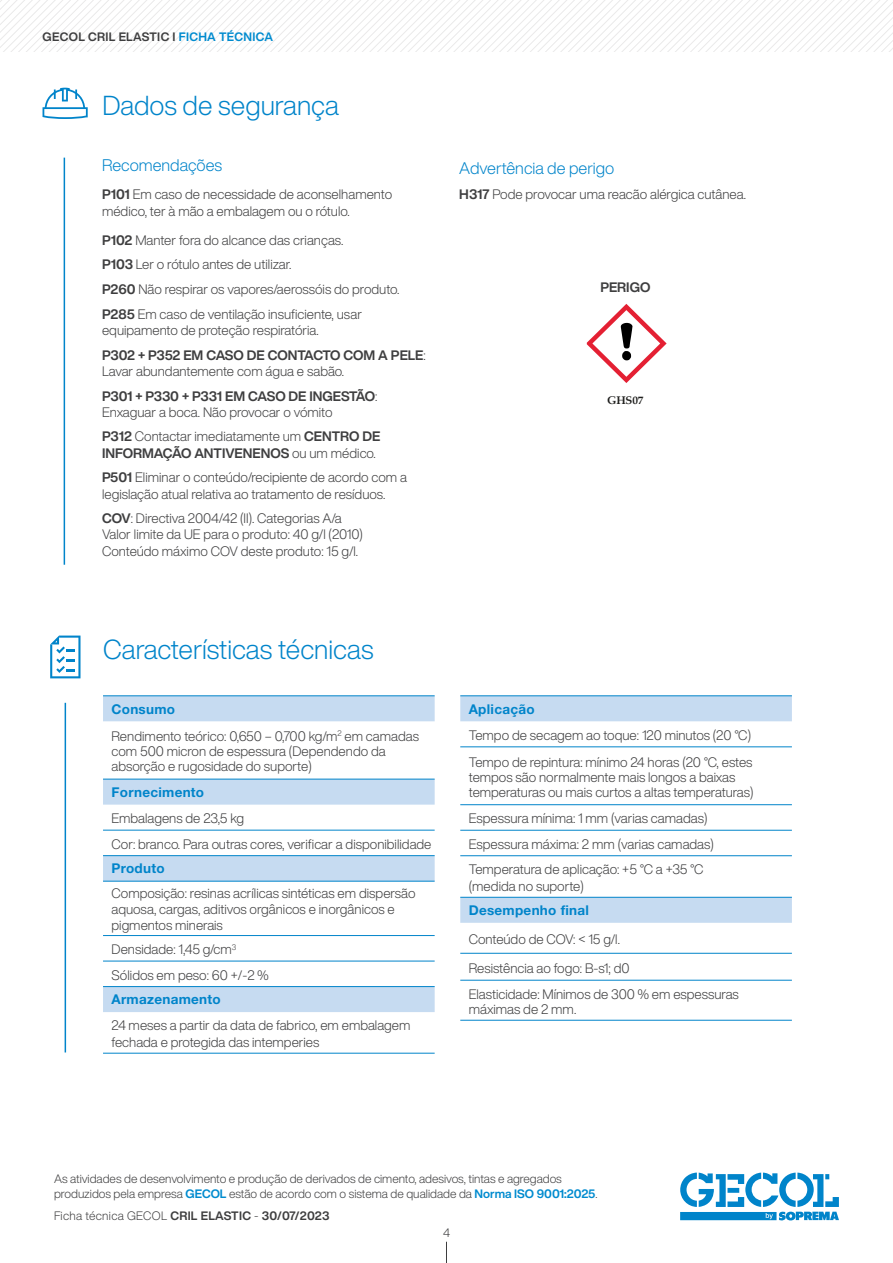
<style>
.page{position:relative;width:893px;height:1263px;background:#fff}
.page>*{position:absolute;margin:0;border:0;box-sizing:border-box;transform-origin:0 0}
.t1{font:300 27px "Helvetica Now Display";color:#0084ca}
.t2{font:300 16.5px "Helvetica Now Display";color:#0084ca}
.HELVETICA_TEXTO{font:300 13.5px/16.2px "Helvetica Now Display";color:#3e3e3f}
.HELVETICA_TEXTO-2{font:700 13.5px "Helvetica Neue LT Std";letter-spacing:.02em;color:#0084ca}
.HELVETICA_TEXTO-3{font:700 13.5px "Helvetica Now Display";color:#3e3e3f}
.t3{font:300 12px/15px "Helvetica Now Display";color:#3e3e3f}
.t4{font:700 12px "Helvetica Now Display";letter-spacing:.025em;color:#3e3e3f}
.t5{font:700 11.1px "Palatino Linotype";letter-spacing:-.015em;color:#1d1d1b}
.s1{color:#008bcf}
.s2{font-weight:700}
.s3{font-weight:700;color:#008bcf}
.s4{font-weight:300}
</style>
<div class="page">
<svg style="left:446px;top:1242px;width:1px;height:21px"></svg>
<svg style="left:680px;top:1172px;width:159px;height:48px"></svg>
<svg style="left:0;top:0;width:893px;height:51px"></svg>
<hr style="left:64px;top:158px;width:1px;height:407px;background:#0084ca">
<svg style="left:43px;top:88px;width:45px;height:31px"></svg>
<svg style="left:587px;top:304px;width:80px;height:79px"></svg>
<svg style="left:103px;top:696px;width:332px;height:316px"></svg>
<hr style="left:103px;top:695px;width:332px;height:1px;background:#0084ca">
<hr style="left:103px;top:830px;width:332px;height:1px;background:#0084ca">
<hr style="left:103px;top:855px;width:332px;height:1px;background:#0084ca">
<hr style="left:103px;top:881px;width:332px;height:1px;background:#0084ca">
<hr style="left:103px;top:935px;width:332px;height:1px;background:#0084ca">
<hr style="left:103px;top:961px;width:332px;height:1px;background:#0084ca">
<hr style="left:103px;top:986px;width:332px;height:1px;background:#0084ca">
<hr style="left:103px;top:1053px;width:332px;height:1px;background:#0084ca">
<hr style="left:103px;top:779px;width:332px;height:1px;background:#0084ca">
<svg style="left:460px;top:696px;width:332px;height:52px;fill:#c6dbf1"></svg>
<svg style="left:460px;top:805px;width:332px;height:215px"></svg>
<hr style="left:460px;top:695px;width:332px;height:1px;background:#0084ca">
<hr style="left:460px;top:746px;width:332px;height:1px;background:#0084ca">
<hr style="left:460px;top:804px;width:332px;height:1px;background:#0084ca">
<hr style="left:460px;top:830px;width:332px;height:1px;background:#0084ca">
<hr style="left:460px;top:855px;width:332px;height:1px;background:#0084ca">
<hr style="left:460px;top:897px;width:332px;height:1px;background:#0084ca">
<hr style="left:460px;top:953px;width:332px;height:1px;background:#0084ca">
<hr style="left:460px;top:980px;width:332px;height:1px;background:#0084ca">
<hr style="left:460px;top:1020px;width:332px;height:1px;background:#0084ca">
<hr style="left:65px;top:703px;width:1px;height:349px;background:#0084ca">
<svg style="left:50px;top:635px;width:31px;height:43px"></svg>
<p class="t4" style="left:43px;top:28px;width:232px">GECOL CRIL ELASTIC I <span class="s1">FICHA TÉCNICA</span></p>
<p class="t1" style="left:102px;top:87px;width:238px">Dados de segurança</p>
<p class="t2" style="left:102px;top:153px;width:122px">Recomendações</p>
<p class="HELVETICA_TEXTO" style="left:102px;top:186px;width:292px"><span class="s2">P101</span> Em caso de necessidade de aconselhamento médico, ter à mão a embalagem ou o rótulo.</p>
<p class="HELVETICA_TEXTO" style="left:102px;top:232px;width:243px"><span class="s2">P102</span> Manter fora do alcance das crianças.</p>
<p class="HELVETICA_TEXTO" style="left:102px;top:256px;width:191px"><span class="s2">P103</span> Ler o rótulo antes de utilizar.</p>
<p class="HELVETICA_TEXTO" style="left:102px;top:281px;width:299px"><span class="s2">P260</span> Não respirar os vapores/aerossóis do produto.</p>
<p class="HELVETICA_TEXTO" style="left:102px;top:306px;width:261px"><span class="s2">P285</span> Em caso de ventilação insuficiente, usar equipamento de proteção respiratória.</p>
<p class="HELVETICA_TEXTO" style="left:102px;top:347px;width:325px"><span class="s2">P302 + P352 EM CASO DE CONTACTO COM A PELE</span>:<br>Lavar abundantemente com água e sabão.</p>
<p class="HELVETICA_TEXTO" style="left:102px;top:387px;width:277px"><span class="s2">P301 + P330 + P331 EM CASO DE INGESTÃO</span>:<br>Enxaguar a boca. Não provocar o vómito</p>
<p class="HELVETICA_TEXTO" style="left:102px;top:428px;width:280px"><span class="s2">P312</span> Contactar imediatamente um <span class="s2">CENTRO DE<br>INFORMAÇÃO ANTIVENENOS</span> ou um médico.</p>
<p class="HELVETICA_TEXTO" style="left:102px;top:469px;width:306px"><span class="s2">P501</span> Eliminar o conteúdo/recipiente de acordo com a legislação atual relativa ao tratamento de resíduos.</p>
<p class="HELVETICA_TEXTO" style="left:102px;top:510px;width:262px"><span class="s2">COV</span>: Directiva 2004/42 (II). Categorias A/a<br>Valor limite da UE para o produto: 40 g/l (2010)<br>Conteúdo máximo COV deste produto: 15 g/l.</p>
<p class="t2" style="left:459px;top:157px;width:157px">Advertência de perigo</p>
<p class="HELVETICA_TEXTO" style="left:459px;top:186px;width:288px"><span class="s2">H317</span> Pode provocar uma reacão alérgica cutânea.</p>
<p class="HELVETICA_TEXTO-3" style="left:600px;top:278px;width:52px">PERIGO</p>
<p class="t5" style="left:607px;top:393px;width:38px">GHS07</p>
<p class="t1" style="left:103px;top:631px;width:272px">Características técnicas</p>
<p class="HELVETICA_TEXTO-2" style="left:112px;top:700px;width:65px">Consumo</p>
<p class="HELVETICA_TEXTO" style="left:112px;top:728px;width:309px;line-height:15px">Rendimento teórico: 0,650 – 0,700 kg/m<sup>2</sup> em camadas com 500 micron de espessura (Dependendo da absorção e rugosidade do suporte)</p>
<p class="HELVETICA_TEXTO-2" style="left:112px;top:784px;width:94px">Fornecimento</p>
<p class="HELVETICA_TEXTO" style="left:112px;top:810px;width:134px">Embalagens de 23,5 kg</p>
<p class="HELVETICA_TEXTO" style="left:112px;top:836px;width:321px">Cor: branco. Para outras cores, verificar a disponibilidade</p>
<p class="HELVETICA_TEXTO-2" style="left:112px;top:860px;width:55px">Produto</p>
<p class="HELVETICA_TEXTO" style="left:112px;top:885px;width:306px">Composição: resinas acrílicas sintéticas em dispersão aquosa, cargas, aditivos orgânicos e inorgânicos e pigmentos minerais</p>
<p class="HELVETICA_TEXTO" style="left:112px;top:941px;width:126px">Densidade: 1,45 g/cm<sup>3</sup></p>
<p class="HELVETICA_TEXTO" style="left:112px;top:967px;width:159px">Sólidos em peso: 60 +/-2 %</p>
<p class="HELVETICA_TEXTO-2" style="left:112px;top:991px;width:111px">Armazenamento</p>
<p class="HELVETICA_TEXTO" style="left:112px;top:1017px;width:300px">24 meses a partir da data de fabrico, em embalagem fechada e protegida das intemperies</p>
<p class="HELVETICA_TEXTO-2" style="left:469px;top:700px;width:67px">Aplicação</p>
<p class="HELVETICA_TEXTO" style="left:469px;top:727px;width:284px">Tempo de secagem ao toque: 120 minutos (20 °C)</p>
<p class="HELVETICA_TEXTO" style="left:469px;top:754px;width:286px;line-height:15px">Tempo de repintura: mínimo 24 horas (20 °C, estes tempos são normalmente mais longos a baixas temperaturas ou mais curtos a altas temperaturas)</p>
<p class="HELVETICA_TEXTO" style="left:469px;top:810px;width:240px">Espessura mínima: 1 mm (varias camadas)</p>
<p class="HELVETICA_TEXTO" style="left:469px;top:836px;width:247px">Espessura máxima: 2 mm (varias camadas)</p>
<p class="HELVETICA_TEXTO" style="left:469px;top:861px;width:236px">Temperatura de aplicação: +5 °C a +35 °C</p>
<p class="HELVETICA_TEXTO" style="left:469px;top:878px;width:117px">(medida no suporte)</p>
<p class="HELVETICA_TEXTO-2" style="left:469px;top:902px;width:122px">Desempenho final</p>
<p class="HELVETICA_TEXTO" style="left:469px;top:931px;width:153px">Conteúdo de COV: &lt; 15 g/l.</p>
<p class="HELVETICA_TEXTO" style="left:469px;top:959px;width:162px">Resistência ao fogo: B-s1; d0</p>
<p class="HELVETICA_TEXTO" style="left:469px;top:986px;width:272px;line-height:15px">Elasticidade: Mínimos de 300 % em espessuras máximas de 2 mm.</p>
<p class="t3" style="left:54px;top:1171px;width:545px">As atividades de desenvolvimento e produção de derivados de cimento, adesivos, tintas e agregados produzidos pela empresa <span class="s3">GECOL</span> estão de acordo com o sistema de qualidade da <span class="s3">Norma ISO 9001:2025</span>.</p>
<p class="t4" style="left:54px;top:1208px;width:277px"><span class="s4">Ficha técnica GECOL</span> CRIL ELASTIC <span class="s4">-</span> 30/07/2023</p>
<p class="t3" style="left:443px;top:1225px;width:8px">4</p>
</div>
